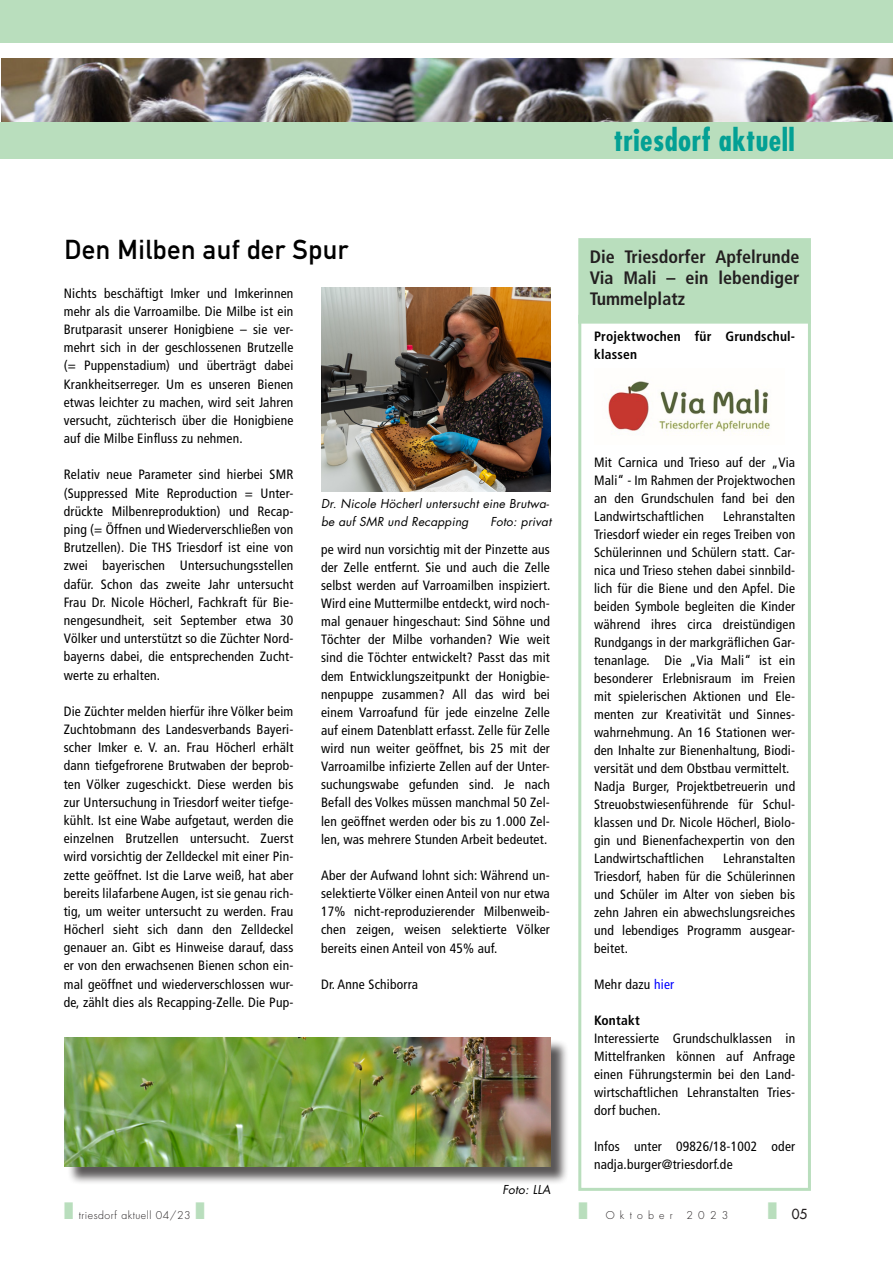
<style>
.page{position:relative;width:893px;height:1263px;background:#fff}
.page>*{position:absolute;margin:0;border:0;box-sizing:border-box;transform-origin:0 0}
.t1{font:700 condensed 30px "Futura";letter-spacing:.015em;color:#03a094}
.t2{font:27px "DIN Mittelschrift";letter-spacing:.015em;color:#000}
.t3{font:700 condensed 18px/21px "Frutiger";color:#231f20;text-align:justify}
.t4{font:condensed 13.5px/18.1px "Frutiger";letter-spacing:.015em;color:#000;text-align:justify}
.t5{font:700 condensed 13.5px/18px "Frutiger";letter-spacing:.015em;color:#000}
.t6{font:13.5px "Futura";color:#231f20}
.t7{font:italic 12px/18px "Futura";letter-spacing:.015em;color:#000}
.t8{font:300 10.5px "Futura";letter-spacing:.05em;color:#231f20}
.t9{font:300 10.5px "Futura";letter-spacing:.5em;color:#231f20}
.s1{color:#00f}
</style>
<div class="page">
<div style="left:0;top:0;width:893px;height:43px;background:#b9debd"></div>
<img style="left:1px;top:58px;width:892px;height:64px">
<div style="left:0;top:122px;width:893px;height:36px;background:#b9debd"></div>
<img style="left:321px;top:287px;width:230px;height:204px">
<div style="left:578px;top:315px;width:233px;height:876px;border:3px solid #b9debd"></div>
<div style="left:580px;top:240px;width:229px;height:82px;background:#b9debd"></div>
<div style="left:578px;top:238px;width:233px;height:86px;border:3px solid #b9debd"></div>
<div style="left:67px;top:1040px;width:502px;height:145px;background:#231f20;opacity:.75"></div>
<img style="left:65px;top:1037px;width:486px;height:129px">
<img style="left:608px;top:381px;width:162px;height:51px">
<h2 class="t2" style="left:65px;top:234px;width:285px">Den Milben auf der Spur</h2>
<p class="t4" style="left:64px;top:284px;width:231px">Nichts beschäftigt Imker und Imkerinnen mehr als die Varroamilbe. Die Milbe ist ein Brutparasit unserer Honigbiene – sie ver&shy;mehrt sich in der geschlossenen Brutzelle (= Puppenstadium) und überträgt dabei Krankheitserreger. Um es unseren Bienen etwas leichter zu machen, wird seit Jahren versucht, züchterisch über die Honigbiene auf die Milbe Einfluss zu nehmen.</p>
<p class="t4" style="left:64px;top:466px;width:231px">Relativ neue Parameter sind hierbei SMR (Suppressed Mite Reproduction = Unter&shy;drückte Milbenreproduktion) und Recap&shy;ping (= Öffnen und Wiederverschließen von Brutzellen). Die THS Triesdorf ist eine von zwei bayerischen Untersuchungsstellen dafür. Schon das zweite Jahr untersucht Frau Dr. Nicole Höcherl, Fachkraft für Bie&shy;nengesundheit, seit September etwa 30<br>Völker und unterstützt so die Züchter Nord&shy;bayerns dabei, die entsprechenden Zucht&shy;werte zu erhalten.</p>
<p class="t4" style="left:64px;top:702px;width:231px">Die Züchter melden hierfür ihre Völker beim Zuchtobmann des Landesverbands Bayeri&shy;scher Imker e. V. an. Frau Höcherl erhält dann tiefgefrorene Brutwaben der beprob&shy;ten Völker zugeschickt. Diese werden bis zur Untersuchung in Triesdorf weiter tiefge&shy;kühlt. Ist eine Wabe aufgetaut, werden die einzelnen Brutzellen untersucht. Zuerst wird vorsichtig der Zelldeckel mit einer Pin&shy;zette geöffnet. Ist die Larve weiß, hat aber bereits lilafarbene Augen, ist sie genau rich&shy;tig, um weiter untersucht zu werden. Frau Höcherl sieht sich dann den Zelldeckel genauer an. Gibt es Hinweise darauf, dass er von den erwachsenen Bienen schon ein&shy;mal geöffnet und wiederverschlossen wur&shy;de, zählt dies als Recapping-Zelle. Die Pup-</p>
<p class="t7" style="left:321px;top:495px;width:230px">Dr. Nicole Höcherl untersucht eine Brutwa&shy;be auf SMR und Recapping</p>
<p class="t7" style="left:490px;top:513px;width:62px">Foto: privat</p>
<p class="t4" style="left:321px;top:540px;width:231px">pe wird nun vorsichtig mit der Pinzette aus der Zelle entfernt. Sie und auch die Zelle selbst werden auf Varroamilben inspiziert.<br>Wird eine Muttermilbe entdeckt, wird noch&shy;mal genauer hingeschaut: Sind Söhne und Töchter der Milbe vorhanden? Wie weit sind die Töchter entwickelt? Passt das mit dem Entwicklungszeitpunkt der Honigbie&shy;nenpuppe zusammen? All das wird bei einem Varroafund für jede einzelne Zelle auf einem Datenblatt erfasst. Zelle für Zelle wird nun weiter geöffnet, bis 25 mit der Varroamilbe infizierte Zellen auf der Unter&shy;suchungswabe gefunden sind. Je nach Befall des Volkes müssen manchmal 50 Zel&shy;len geöffnet werden oder bis zu 1.000 Zel&shy;len, was mehrere Stunden Arbeit bedeutet.</p>
<p class="t4" style="left:321px;top:866px;width:230px">Aber der Aufwand lohnt sich: Während un&shy;selektierte Völker einen Anteil von nur etwa 17% nicht-reproduzierender Milbenweib&shy;chen zeigen, weisen selektierte Völker bereits einen Anteil von 45% auf.</p>
<p class="t4" style="left:321px;top:975px;width:99px">Dr. Anne Schiborra</p>
<p class="t7" style="left:502px;top:1180px;width:50px">Foto: LLA</p>
<h1 class="t1" style="left:614px;top:120px;width:182px">triesdorf aktuell</h1>
<h3 class="t3" style="left:590px;top:246px;width:211px">Die Triesdorfer Apfelrunde Via Mali – ein lebendiger Tummelplatz</h3>
<p class="t5" style="left:594px;top:327px;width:203px">Projektwochen für Grundschul&shy;klassen</p>
<p class="t4" style="left:594px;top:453px;width:203px">Mit Carnica und Trieso auf der „Via Mali“ - Im Rahmen der Projektwochen an den Grundschulen fand bei den Landwirtschaftlichen</p>
<p class="t4" style="left:594px;top:507px;width:203px;text-align:left;text-indent:129px">Lehranstalten Triesdorf wieder ein reges Treiben von Schülerinnen und Schülern statt. Car&shy;nica und Trieso stehen dabei sinnbild&shy;lich für die Biene und den Apfel. Die beiden Symbole begleiten die Kinder während ihres circa dreistündigen Rundgangs in der markgräflichen Gar&shy;tenanlage. Die „Via Mali“ ist ein besonderer Erlebnisraum im Freien mit spielerischen Aktionen und Ele&shy;menten zur Kreativität und Sinnes&shy;wahrnehmung. An 16 Stationen wer&shy;den Inhalte zur Bienenhaltung, Biodi&shy;versität und dem Obstbau vermittelt.<br>Nadja Burger, Projektbetreuerin und Streuobstwiesenführende für Schul&shy;klassen und Dr. Nicole Höcherl, Biolo&shy;gin und Bienenfachexpertin von den Landwirtschaftlichen</p>
<p class="t4" style="left:594px;top:849px;width:203px;text-indent:129px">Lehranstalten Triesdorf, haben für die Schülerinnen und Schüler im Alter von sieben bis zehn Jahren ein abwechslungsreiches und lebendiges Programm ausgear&shy;beitet.</p>
<p class="t4" style="left:594px;top:975px;width:82px">Mehr dazu <span class="s1">hier</span></p>
<p class="t5" style="left:594px;top:1011px;width:47px">Kontakt</p>
<p class="t4" style="left:594px;top:1029px;width:203px">Interessierte Grundschulklassen in Mittelfranken können auf Anfrage einen Führungstermin bei den Land&shy;wirtschaftlichen Lehranstalten Tries&shy;dorf buchen.</p>
<p class="t4" style="left:594px;top:1137px;width:203px">Infos unter 09826/18-1002 oder nadja.burger@triesdorf.de</p>
<p class="t8" style="left:79px;top:1209px;width:114px">triesdorf aktuell 04/23</p>
<p class="t9" style="left:606px;top:1209px;width:69px">Oktober</p>
<p class="t8" style="left:686px;top:1209px;width:43px">2023</p>
<p class="t6" style="left:792px;top:1205px;width:17px">05</p>
</div>
